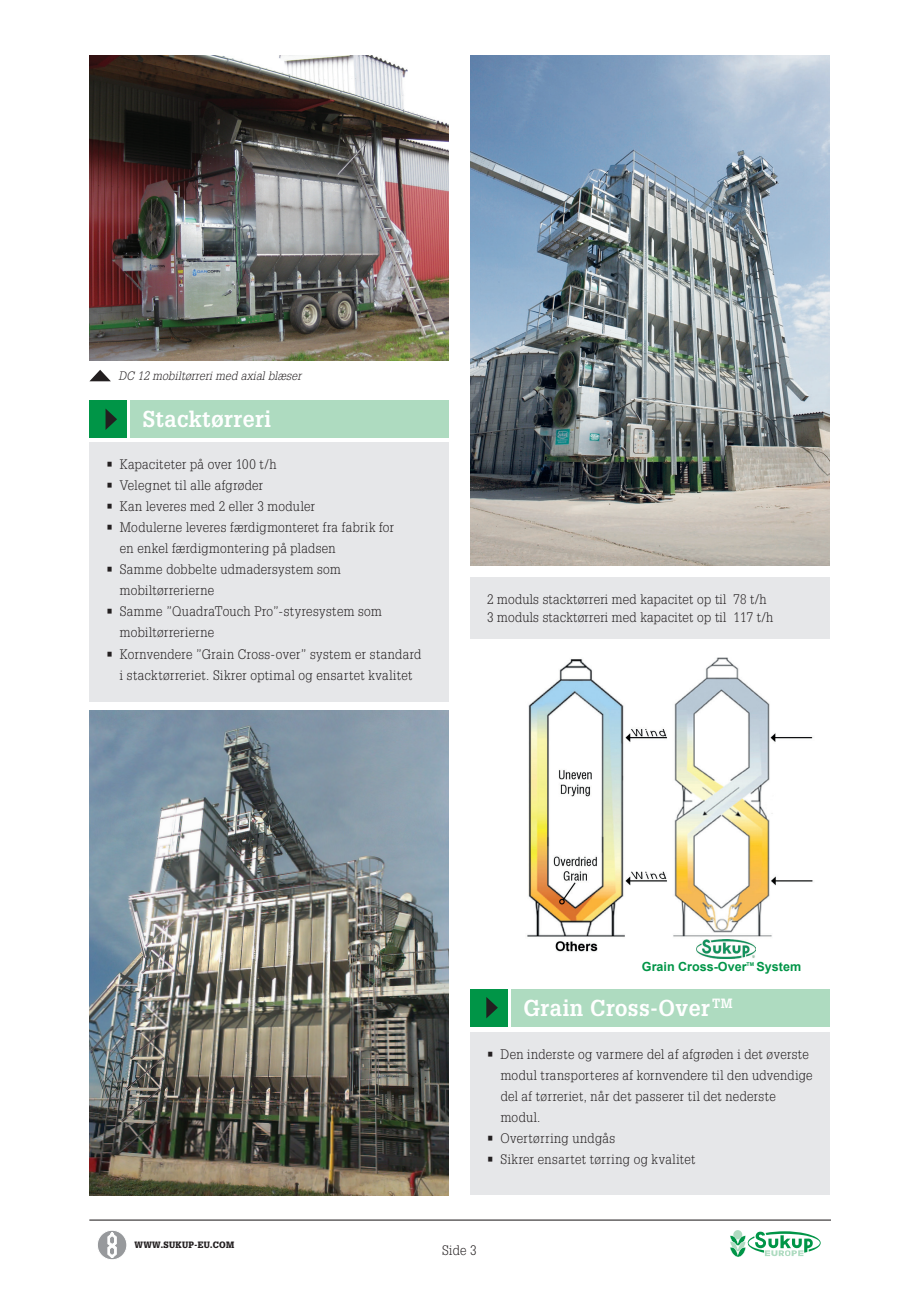
<style>
.page{position:relative;width:919px;height:1289px;background:#fff}
.page>*{position:absolute;margin:0;border:0;box-sizing:border-box;transform-origin:0 0}
.t1{font:700 22.5px "Glypha LT Std";letter-spacing:.02em;color:#fff;scale:.95 1}
.t2{font:300 13.5px/21px "Glypha LT Std";letter-spacing:.02em;color:#231f20;scale:.95 1}
.t3{font:300 13.5px "Glypha LT Std";letter-spacing:.04em;color:#231f20;scale:.95 1}
.t4{font:700 12.6px "Arial";color:#009547}
.t5{font:italic 300 12px "Glypha LT Std";letter-spacing:.02em;color:#231f20;scale:.95 1}
.t6{font:900 9px "Glypha LT Std";letter-spacing:.04em;color:#231f20;scale:.95 1}
.t7{font:700 5.25px "Arial";color:#009547}
</style>
<div class="page">
<div style="left:89px;top:442px;width:360px;height:260px;background:#e6e7e9"></div>
<div style="left:470px;top:1032px;width:359px;height:162px;background:#e6e7e9"></div>
<div style="left:89px;top:400px;width:37px;height:38px;background:#009547"></div>
<div style="left:470px;top:988px;width:37px;height:38px;background:#009547"></div>
<div style="left:130px;top:400px;width:319px;height:38px;background:#aedbc0"></div>
<div style="left:510px;top:988px;width:319px;height:38px;background:#aedbc0"></div>
<svg style="left:105px;top:408px;width:12px;height:22px"></svg>
<svg style="left:486px;top:997px;width:12px;height:21px"></svg>
<div style="left:470px;top:577px;width:359px;height:61px;background:#e6e7e9"></div>
<img style="left:89px;top:55px;width:360px;height:305px">
<img style="left:470px;top:55px;width:359px;height:510px">
<img style="left:527px;top:657px;width:286px;height:302px">
<img style="left:89px;top:710px;width:360px;height:485px">
<svg style="left:97px;top:1230px;width:30px;height:29px"></svg>
<div style="left:97px;top:1229px;width:30px;height:30px;border:1px solid #fff;border-radius:50%"></div>
<svg style="left:108px;top:1232px;width:8px;height:25px"></svg>
<hr style="left:89px;top:1219px;width:741px;height:1px;background:#231f20">
<svg style="left:730px;top:1231px;width:90px;height:26px"></svg>
<img style="left:696px;top:939px;width:59px;height:19px">
<svg style="left:90px;top:370px;width:21px;height:11px"></svg>
<p class="t5" style="left:118px;top:369px;width:194px">DC 12 mobiltørreri med axial blæser</p>
<h1 class="t1" style="left:143px;top:405px;width:137px">Stacktørreri</h1>
<p class="t2" style="left:106px;top:454px;width:181px">• Kapaciteter på over 100 t/h</p>
<p class="t2" style="left:106px;top:475px;width:167px">• Velegnet til alle afgrøder</p>
<p class="t2" style="left:106px;top:496px;width:221px">• Kan leveres med 2 eller 3 moduler</p>
<p class="t2" style="left:120px;top:517px;width:290px;text-indent:-14px">• Modulerne leveres færdigmonteret fra fabrik for en enkel færdigmontering på pladsen</p>
<p class="t2" style="left:120px;top:559px;width:234px;text-indent:-14px">• Samme dobbelte udmadersystem som mobiltørrerierne</p>
<p class="t2" style="left:120px;top:601px;width:277px;text-indent:-14px">• Samme ”QuadraTouch Pro”-styresystem som mobiltørrerierne</p>
<p class="t2" style="left:106px;top:643px;width:333px;text-align:center">• Kornvendere ”Grain Cross-over” system er standard i stacktørreriet. Sikrer optimal og ensartet kvalitet</p>
<p class="t2" style="left:487px;top:590px;width:303px;line-height:18px">2 moduls stacktørreri med kapacitet op til 78 t/h<br>3 moduls stacktørreri med kapacitet op til 117 t/h</p>
<p class="t6" style="left:134px;top:1239px;width:107px">WWW.SUKUP-EU.COM</p>
<p class="t4" style="left:642px;top:958px;width:106px">Grain Cross-Over</p>
<p class="t7" style="left:746px;top:960px;width:9px">TM</p>
<p class="t4" style="left:756px;top:958px;width:46px">System</p>
<h1 class="t1" style="left:523px;top:993px;width:222px">Grain Cross-Over <sup>TM</sup></h1>
<p class="t2" style="left:500px;top:1044px;width:330px;text-indent:-14px">• Den inderste og varmere del af afgrøden i det øverste modul transporteres af kornvendere til den udvendige del af tørreriet, når det passerer til det nederste modul.</p>
<p class="t3" style="left:487px;top:1130px;width:136px">• Overtørring undgås</p>
<p class="t2" style="left:487px;top:1149px;width:221px">• Sikrer ensartet tørring og kvalitet</p>
<p class="t2" style="left:442px;top:1240px;width:38px">Side 3</p>
</div>
